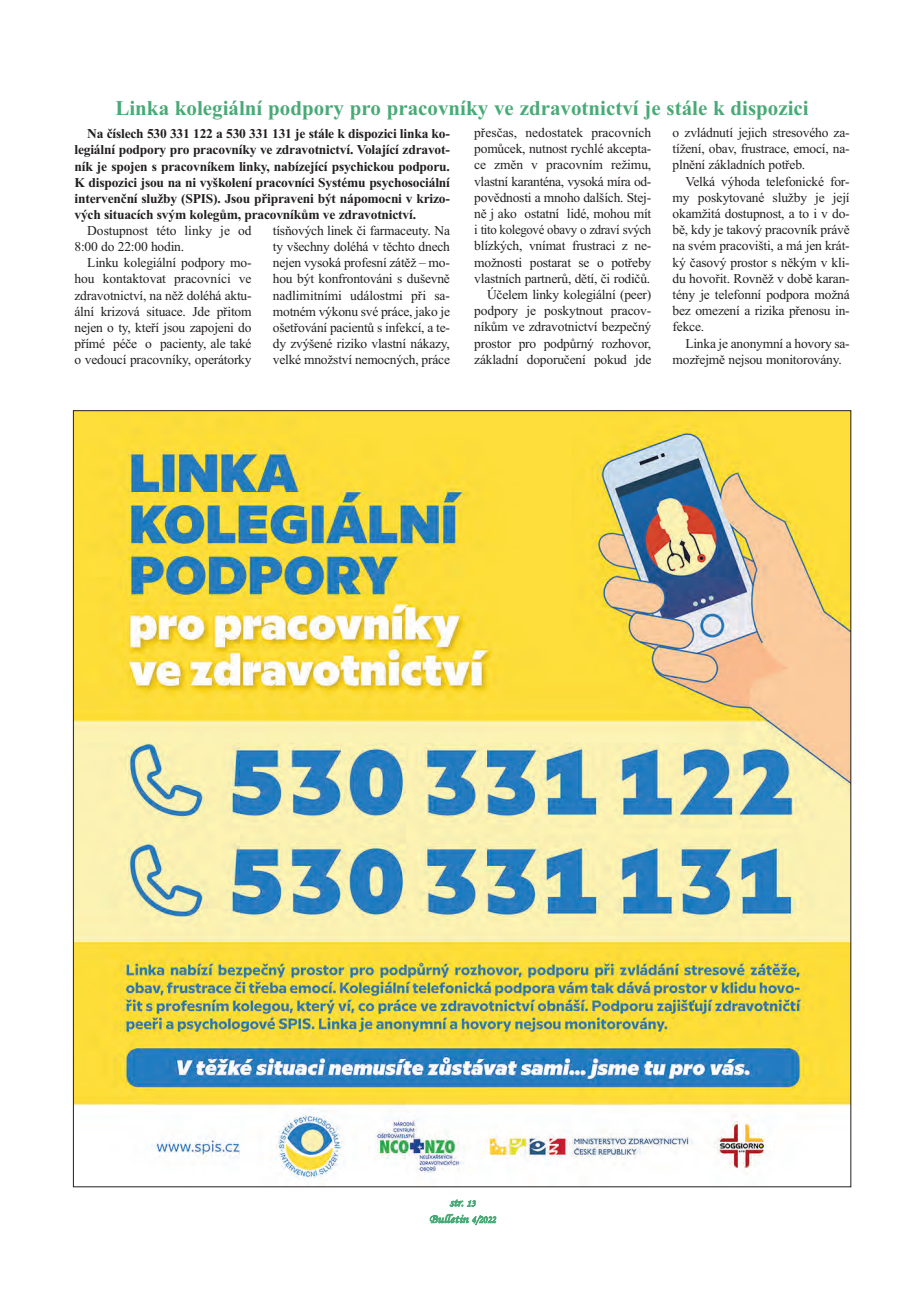
<style>
.page{position:relative;width:920px;height:1290px;background:#fff}
.page>*{position:absolute;margin:0;border:0;box-sizing:border-box;transform-origin:0 0}
.t1{font:700 21px "Times New Roman";color:#48aa77}
.t2{font:13.5px/16.2px "Times New Roman";letter-spacing:-.015em;color:#231f20;text-align:justify}
.t3{font:700 13.5px/16.2px "Times New Roman";letter-spacing:-.015em;color:#231f20;text-align:justify}
.t4{font:12.15px/16.5px "Monotype Corsiva";letter-spacing:-.015em;color:#48aa77;text-align:center;scale:1.11 1}
.s1{font-size:9.45px}
.s2{font-size:10.5px}
</style>
<div class="page">
<img style="left:75px;top:412px;width:774px;height:773px">
<h1 class="t1" style="left:115px;top:95px;width:695px">Linka kolegiální podpory pro pracovníky ve zdravotnictví je stále k dispozici</h1>
<p class="t3" style="left:75px;top:126px;width:377px;text-indent:13px">Na číslech 530 331 122 a 530 331 131 je stále k dispozici linka ko&shy;legiální podpory pro pracovníky ve zdravotnictví. Volající zdravot&shy;ník je spojen s pracovníkem linky, nabízející psychickou podporu.<br>K dispozici jsou na ni vyškolení pracovníci Systému psychosociální intervenční služby (SPIS). Jsou připraveni být nápomocni v krizo&shy;vých situacích svým kolegům, pracovníkům ve zdravotnictví.</p>
<p class="t2" style="left:75px;top:222px;width:179px;text-indent:13px">Dostupnost této linky je od<br>8:00 do 22:00 hodin.</p>
<p class="t2" style="left:75px;top:254px;width:179px;text-indent:13px">Linku kolegiální podpory mo&shy;hou kontaktovat pracovníci ve zdravotnictví, na něž doléhá aktu&shy;ální krizová situace. Jde přitom nejen o ty, kteří jsou zapojeni do přímé péče o pacienty, ale také o vedoucí pracovníky, operátorky</p>
<p class="t2" style="left:474px;top:124px;width:179px;text-align:right">přesčas, nedostatek pracovních pomůcek, nutnost rychlé akcepta&shy;ce změn v pracovním režimu, vlastní karanténa, vysoká míra od&shy;povědnosti a mnoho dalších. Stej&shy;ně j ako ostatní lidé, mohou mít i tito kolegové obavy o zdraví svých blízkých, vnímat frustraci z ne&shy;možnosti postarat se o potřeby vlastních partnerů, dětí, či rodičů.<br>Účelem linky kolegiální (peer) podpory je poskytnout pracov&shy;níkům ve zdravotnictví bezpečný prostor pro podpůrný rozhovor, základní doporučení pokud jde</p>
<p class="t2" style="left:673px;top:124px;width:179px">o zvládnutí jejich stresového za&shy;tížení, obav, frustrace, emocí, na&shy;plnění základních potřeb.</p>
<p class="t2" style="left:673px;top:173px;width:179px;text-indent:13px">Velká výhoda telefonické for&shy;my poskytované služby je její okamžitá dostupnost, a to i v do&shy;bě, kdy je takový pracovník právě na svém pracovišti, a má jen krát&shy;ký časový prostor s někým v kli&shy;du hovořit. Rovněž v době karan&shy;tény je telefonní podpora možná bez omezení a rizika přenosu in&shy;fekce.</p>
<p class="t2" style="left:673px;top:335px;width:179px;text-indent:13px">Linka je anonymní a hovory sa&shy;mozřejmě nejsou monitorovány.</p>
<p class="t2" style="left:273px;top:222px;width:179px">tísňových linek či farmaceuty. Na ty všechny doléhá v těchto dnech nejen vysoká profesní zátěž – mo&shy;hou být konfrontováni s duševně nadlimitními událostmi při sa&shy;motném výkonu své práce, jako je ošetřování pacientů s infekcí, a te&shy;dy zvýšené riziko vlastní nákazy, velké množství nemocných, práce</p>
<p class="t4" style="left:429px;top:1194px;width:61px">str. <span class="s1">13<br></span>Bulletin <span class="s2">4/2022</span></p>
</div>
